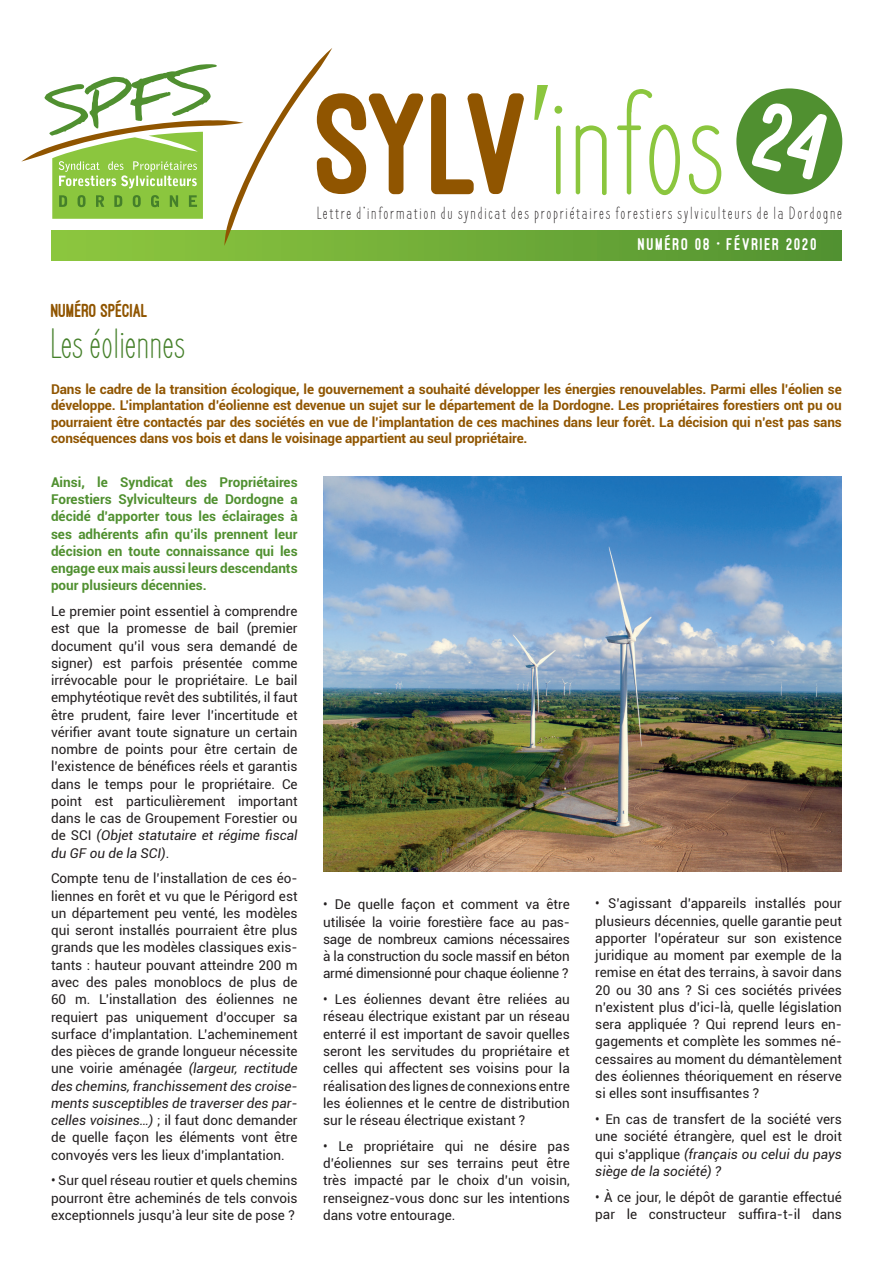
<style>
.page{position:relative;width:893px;height:1263px;background:#fff}
.page>*{position:absolute;margin:0;border:0;box-sizing:border-box;transform-origin:0 0}
.t1{font:149.4px "Frenchpress";color:#8bc63e}
.t2{font:42.3px "Frenchpress";color:#45802a}
.t3{font:800 19.5px "Ostrich Sans";letter-spacing:-.01em;color:#905500}
.t4{font:17.55px "Frenchpress";letter-spacing:.1em;color:#231f20}
.t5{font:800 17.55px "Ostrich Sans";letter-spacing:.09em;color:#fff}
.t6{font:13.5px/17.2px "Roboto";color:#231f20;text-align:justify}
.t7{font:700 13.5px/16.5px "Roboto";letter-spacing:-.01em;color:#905500;text-align:justify}
.t8{font:700 13.5px/17.2px "Roboto";color:#509030;text-align:justify}
.s1{font-family:"Ostrich Sans";font-weight:800;color:#905500}
.s2{font-family:"Libel Suit"}
.s3{font-style:italic}
</style>
<div class="page">
<div style="left:51px;top:230px;width:791px;height:30px;background:linear-gradient(to right,#8fc83f,#529232)"></div>
<div style="left:736px;top:88px;width:106px;height:106px;background:#509030;border-radius:50%"></div>
<svg style="left:21px;top:48px;width:311px;height:198px"></svg>
<img style="left:323px;top:477px;width:519px;height:395px">
<h3 class="t3" style="left:51px;top:300px;width:99px">NUMÉRO SPÉCIAL</h3>
<h2 class="t2" style="left:50px;top:318px;width:136px">Les éoliennes</h2>
<h1 class="t1" style="left:317px;top:54px;width:409px"><span class="s1">SYLV</span><span class="s2">’</span>infos</h1>
<p class="t4" style="left:317px;top:202px;width:527px">Lettre d’information du syndicat des propriétaires forestiers sylviculteurs de la Dordogne</p>
<p class="t5" style="left:638px;top:235px;width:180px">NUMÉRO 08 • FÉVRIER 2020</p>
<p class="t7" style="left:51px;top:380px;width:792px">Dans le cadre de la transition écologique, le gouvernement a souhaité développer les énergies renouvelables. Parmi elles l’éolien se développe. L’implantation d’éolienne est devenue un sujet sur le département de la Dordogne. Les propriétaires forestiers ont pu ou pourraient être contactés par des sociétés en vue de l’implantation de ces machines dans leur forêt. La décision qui n’est pas sans conséquences dans vos bois et dans le voisinage appartient au seul propriétaire.</p>
<p class="t8" style="left:51px;top:473px;width:248px">Ainsi, le Syndicat des Propriétaires Forestiers Sylviculteurs de Dordogne a décidé d’apporter tous les éclairages à ses adhérents afin qu’ils prennent leur décision en toute connaissance qui les engage eux mais aussi leurs descendants pour plusieurs décennies.</p>
<p class="t6" style="left:51px;top:602px;width:248px">Le premier point essentiel à comprendre est que la promesse de bail (premier document qu’il vous sera demandé de signer) est parfois présentée comme irrévocable pour le propriétaire. Le bail emphytéotique revêt des subtilités, il faut être prudent, faire lever l’incertitude et vérifier avant toute signature un certain nombre de points pour être certain de l’existence de bénéfices réels et garantis dans le temps pour le propriétaire. Ce point est particulièrement important dans le cas de Groupement Forestier ou de SCI <span class="s3">(Objet statutaire et régime fiscal du GF ou de la SCI)</span>.</p>
<p class="t6" style="left:51px;top:869px;width:248px">Compte tenu de l’installation de ces éo&shy;liennes en forêt et vu que le Périgord est un département peu venté, les modèles qui seront installés pourraient être plus grands que les modèles classiques exis&shy;tants : hauteur pouvant atteindre 200 m avec des pales monoblocs de plus de 60 m. L’installation des éoliennes ne requiert pas uniquement d’occuper sa surface d’implantation. L’acheminement des pièces de grande longueur nécessite une voirie aménagée <span class="s3">(largeur, rectitude des chemins, franchissement des croise&shy;ments susceptibles de traverser des par&shy;celles voisines…)</span> ; il faut donc demander de quelle façon les éléments vont être convoyés vers les lieux d’implantation.</p>
<p class="t6" style="left:51px;top:1171px;width:248px">• Sur quel réseau routier et quels chemins pourront être acheminés de tels convois exceptionnels jusqu’à leur site de pose ?</p>
<p class="t6" style="left:323px;top:895px;width:248px">• De quelle façon et comment va être utilisée la voirie forestière face au pas&shy;sage de nombreux camions nécessaires à la construction du socle massif en béton armé dimensionné pour chaque éolienne ?</p>
<p class="t6" style="left:323px;top:990px;width:248px">• Les éoliennes devant être reliées au réseau électrique existant par un réseau enterré il est important de savoir quelles seront les servitudes du propriétaire et celles qui affectent ses voisins pour la réalisation des lignes de connexions entre les éoliennes et le centre de distribution sur le réseau électrique existant ?</p>
<p class="t6" style="left:323px;top:1137px;width:248px">• Le propriétaire qui ne désire pas d’éoliennes sur ses terrains peut être très impacté par le choix d’un voisin, renseignez-vous donc sur les intentions dans votre entourage.</p>
<p class="t6" style="left:595px;top:894px;width:248px">• S’agissant d’appareils installés pour plusieurs décennies, quelle garantie peut apporter l’opérateur sur son existence juridique au moment par exemple de la remise en état des terrains, à savoir dans 20 ou 30 ans ? Si ces sociétés privées n’existent plus d’ici-là, quelle législation sera appliquée ? Qui reprend leurs en&shy;gagements et complète les sommes né&shy;cessaires au moment du démantèlement des éoliennes théoriquement en réserve si elles sont insuffisantes ?</p>
<p class="t6" style="left:595px;top:1110px;width:248px">• En cas de transfert de la société vers une société étrangère, quel est le droit qui s’applique <span class="s3">(français ou celui du pays siège de la société) ?</span></p>
<p class="t6" style="left:595px;top:1187px;width:248px">• À ce jour, le dépôt de garantie effectué par le constructeur suffira-t-il dans</p>
</div>
